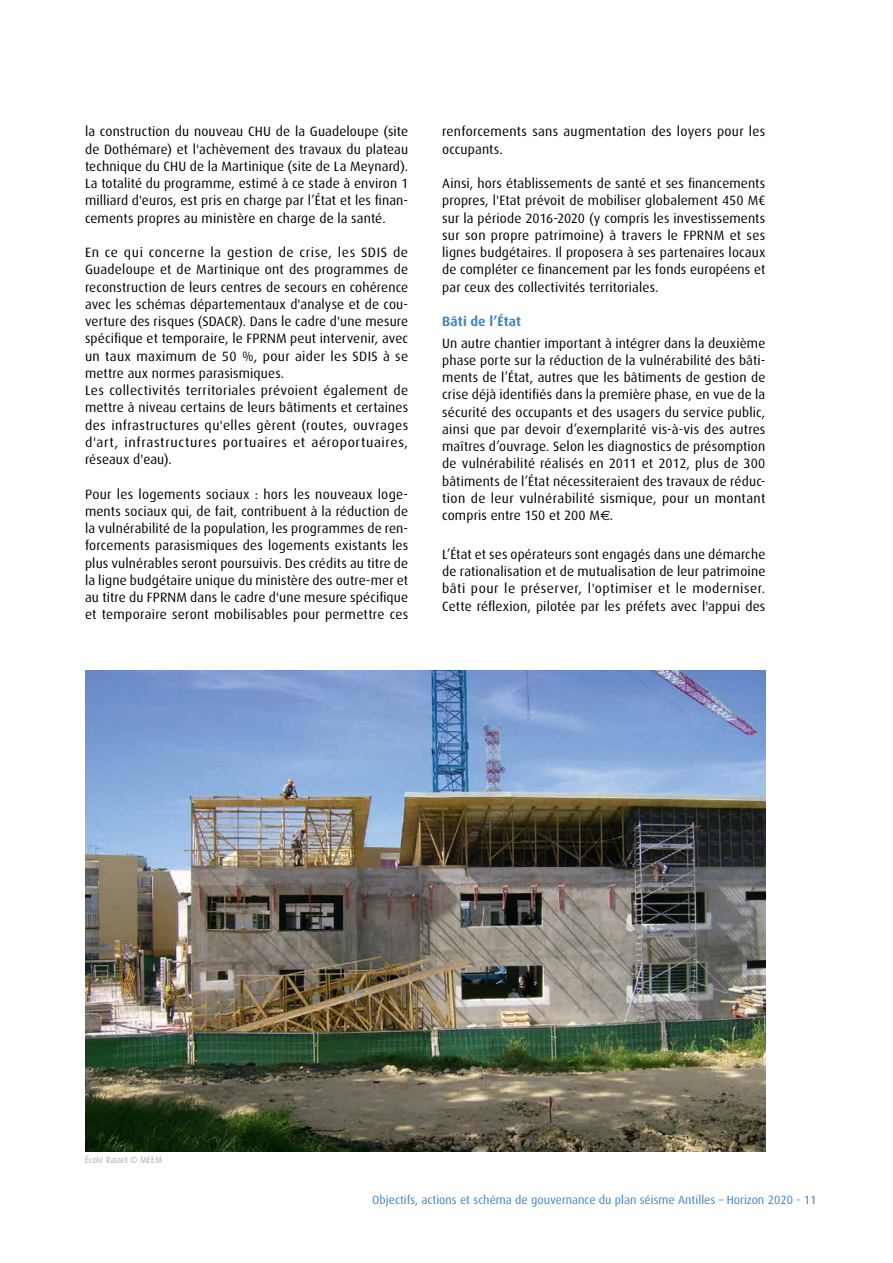
<style>
.page{position:relative;width:893px;height:1263px;background:#fff}
.page>*{position:absolute;margin:0;border:0;box-sizing:border-box;transform-origin:0 0}
.t1{font:13.5px/17.2px "Dax";letter-spacing:.015em;color:#000;text-align:justify}
.t2{font:700 13.5px "Dax";letter-spacing:.015em;color:#3e84c5}
.t3{font:12px "Dax";color:#3e84c5}
.t4{font:300 9px "Dax";color:#868786}
.s1{font-family:"Euro Sans Std"}
</style>
<div class="page">
<img style="left:85px;top:671px;width:680px;height:480px">
<p class="t1" style="left:85px;top:123px;width:325px">la construction du nouveau CHU de la Guadeloupe (site de Dothémare) et l'achèvement des travaux du plateau technique du CHU de la Martinique (site de La Meynard).<br>La totalité du programme, estimé à ce stade à environ 1 milliard d'euros, est pris en charge par l’État et les finan&shy;cements propres au ministère en charge de la santé.</p>
<p class="t1" style="left:85px;top:244px;width:325px;text-align:left">En ce qui concerne la gestion de crise, les SDIS de Guadeloupe et de Martinique ont des programmes de reconstruction de leurs centres de secours en cohérence avec les schémas départementaux d'analyse et de cou&shy;verture des risques (SDACR). Dans le cadre d'une mesure spécifique et temporaire, le FPRNM peut intervenir, avec un taux maximum de 50 %, pour aider les SDIS à se mettre aux normes parasismiques.<br>Les collectivités territoriales prévoient également de mettre à niveau certains de leurs bâtiments et certaines des infrastructures qu'elles gèrent (routes, ouvrages d'art, infrastructures portuaires et aéroportuaires, réseaux d'eau).</p>
<p class="t1" style="left:85px;top:485px;width:325px">Pour les logements sociaux : hors les nouveaux loge&shy;ments sociaux qui, de fait, contribuent à la réduction de la vulnérabilité de la population, les programmes de ren&shy;forcements parasismiques des logements existants les plus vulnérables seront poursuivis. Des crédits au titre de la ligne budgétaire unique du ministère des outre-mer et au titre du FPRNM dans le cadre d'une mesure spécifique et temporaire seront mobilisables pour permettre ces</p>
<p class="t1" style="left:442px;top:123px;width:325px">renforcements sans augmentation des loyers pour les occupants.</p>
<p class="t1" style="left:442px;top:175px;width:325px">Ainsi, hors établissements de santé et ses financements propres, l'Etat prévoit de mobiliser globalement 450 M€ sur la période 2016-2020 (y compris les investissements sur son propre patrimoine) à travers le FPRNM et ses lignes budgétaires. Il proposera à ses partenaires locaux de compléter ce financement par les fonds européens et par ceux des collectivités territoriales.</p>
<p class="t2" style="left:442px;top:314px;width:80px">Bâti de l’État</p>
<p class="t1" style="left:442px;top:334px;width:325px">Un autre chantier important à intégrer dans la deuxième phase porte sur la réduction de la vulnérabilité des bâti&shy;ments de l’État, autres que les bâtiments de gestion de crise déjà identifiés dans la première phase, en vue de la sécurité des occupants et des usagers du service public, ainsi que par devoir d’exemplarité vis-à-vis des autres maîtres d’ouvrage. Selon les diagnostics de présomption de vulnérabilité réalisés en 2011 et 2012, plus de 300 bâtiments de l’État nécessiteraient des travaux de réduc&shy;tion de leur vulnérabilité sismique, pour un montant compris entre 150 et 200 M<span class="s1">€</span>.</p>
<p class="t1" style="left:442px;top:546px;width:325px">L’État et ses opérateurs sont engagés dans une démarche de rationalisation et de mutualisation de leur patrimoine bâti pour le préserver, l'optimiser et le moderniser.<br>Cette réflexion, pilotée par les préfets avec l'appui des</p>
<p class="t4" style="left:85px;top:1155px;width:78px">École Raizet © MEEM</p>
<p class="t3" style="left:372px;top:1193px;width:446px">Objectifs, actions et schéma de gouvernance du plan séisme Antilles – Horizon 2020 - 11</p>
</div>
